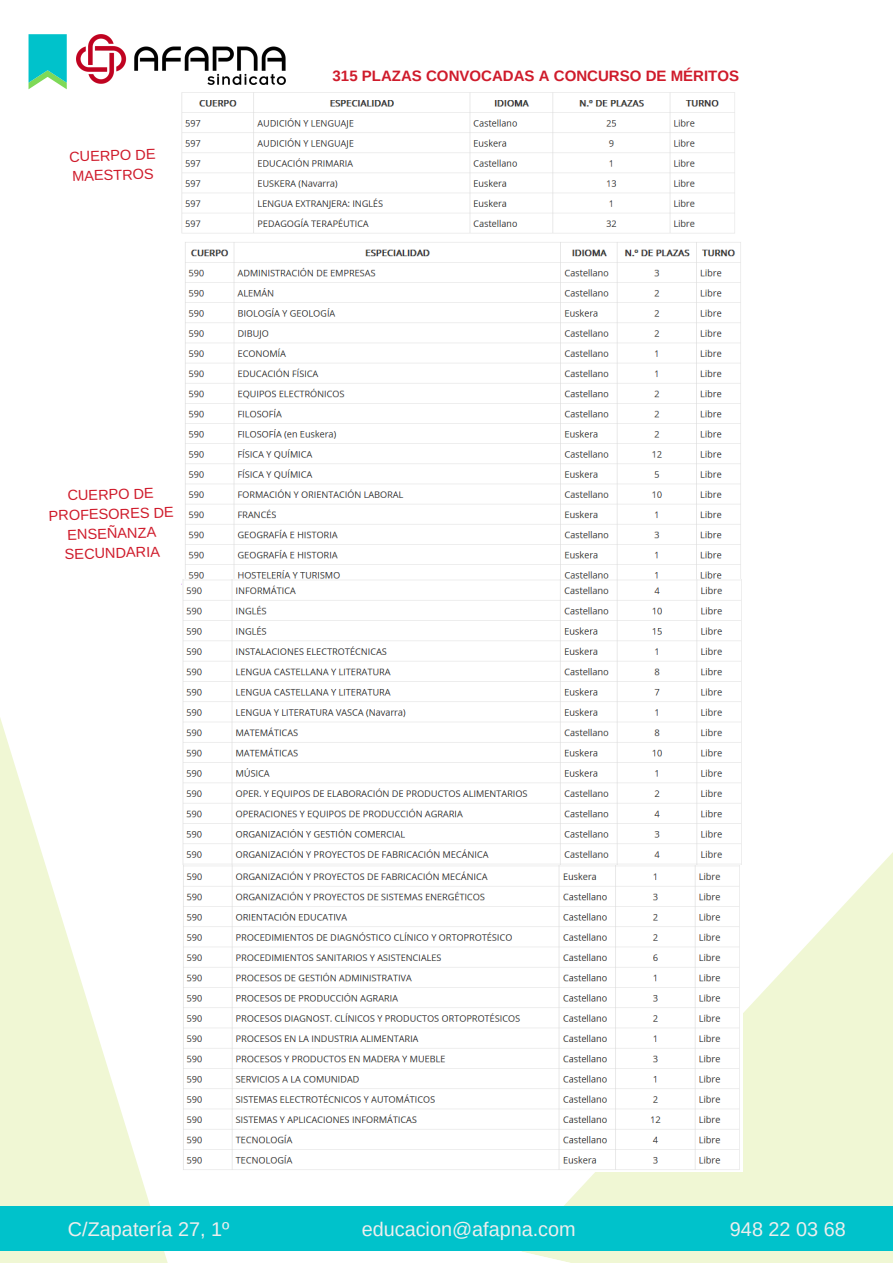
<style>
.page{position:relative;width:893px;height:1264px;background:#fff}
.page>*{position:absolute;margin:0;border:0;box-sizing:border-box;transform-origin:0 0}
.t1{font:19.8px "Arimo";color:#eee}
.t2{font:700 15px "Arimo";color:#cf1b2b}
.t3{font:14.55px/19.5px "Arimo";color:#cf1b2b}
</style>
<div class="page">
<svg style="left:522px;top:853px;width:370px;height:409px;fill:#f0f7d4"></svg>
<svg style="left:0;top:718px;width:168px;height:544px"></svg>
<div style="left:0;top:1206px;width:892px;height:45px;background:#00c2cb"></div>
<img style="left:77px;top:34px;width:209px;height:51px">
<svg style="left:29px;top:34px;width:38px;height:55px;background:#2dccc3"></svg>
<img style="left:181px;top:92px;width:554px;height:142px">
<img style="left:182px;top:242px;width:560px;height:338px">
<img style="left:181px;top:580px;width:561px;height:591px">
<p class="t3" style="left:69px;top:147px;width:88px;rotate:-2deg">CUERPO DE<br>MAESTROS</p>
<p class="t3" style="left:48px;top:486px;width:127px;text-align:center;rotate:-2deg">CUERPO DE<br>PROFESORES DE<br>ENSEÑANZA<br>SECUNDARIA</p>
<p class="t2" style="left:332px;top:68px;width:408px">315 PLAZAS CONVOCADAS A CONCURSO DE MÉRITOS</p>
<h1 class="t1" style="left:68px;top:1217px;width:163px">C/Zapatería 27, 1º</h1>
<h1 class="t1" style="left:361px;top:1217px;width:215px">educacion@afapna.com</h1>
<h1 class="t1" style="left:730px;top:1217px;width:117px">948 22 03 68</h1>
</div>
